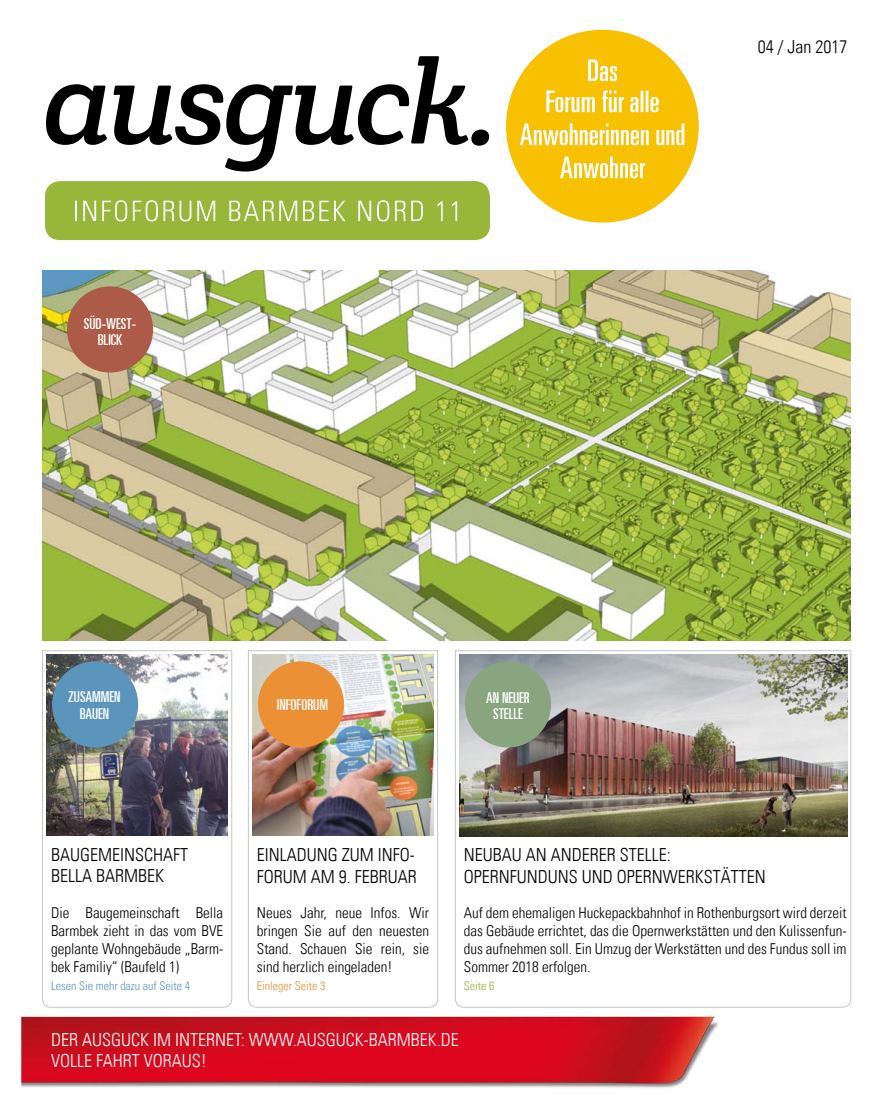
<style>
.page{position:relative;width:893px;height:1106px;background:#fff}
.page>*{position:absolute;margin:0;border:0;box-sizing:border-box;transform-origin:0 0}
.t1{font:300 condensed 18px "Univers LT";color:#000}
.t2{font:300 condensed 18px/21.6px "Univers LT";color:#fff}
.t3{font:300 condensed 15px/18px "Univers LT";color:#000;text-align:justify}
.t4{font:ultra-condensed 15px/16.5px "Univers LT";color:#fff;text-align:center}
.t5{font:300 condensed 12px "Univers LT";color:#5b95bb}
.t6{font:300 condensed 12px "Univers LT";color:#eb9035}
.t7{font:300 condensed 12px "Univers LT";color:#96b73a}
</style>
<div class="page">
<div style="left:45px;top:181px;width:445px;height:59px;background:#96b73a;border-radius:15px"></div>
<svg style="left:46px;top:56px;width:443px;height:116px"></svg>
<svg style="left:75px;top:200px;width:382px;height:21px"></svg>
<img style="left:21px;top:1016px;width:698px;height:72px">
<svg style="left:42px;top:650px;width:190px;height:358px"></svg>
<img style="left:47px;top:655px;width:180px;height:180px">
<div style="left:52px;top:661px;width:86px;height:86px;background:#5b95bb;border-radius:50%"></div>
<svg style="left:248px;top:650px;width:190px;height:358px"></svg>
<img style="left:253px;top:655px;width:180px;height:180px">
<div style="left:258px;top:661px;width:86px;height:86px;background:#eb9035;border-radius:50%"></div>
<svg style="left:455px;top:650px;width:397px;height:358px"></svg>
<img style="left:460px;top:655px;width:387px;height:181px">
<div style="left:465px;top:661px;width:86px;height:86px;background:#88a580;border-radius:50%"></div>
<img style="left:43px;top:270px;width:807px;height:370px">
<div style="left:506px;top:30px;width:193px;height:193px;background:#f7c000;border-radius:50%"></div>
<svg style="left:560px;top:156px;width:85px;height:22px"></svg>
<svg style="left:520px;top:123px;width:164px;height:22px"></svg>
<svg style="left:546px;top:90px;width:113px;height:22px"></svg>
<div style="left:67px;top:286px;width:86px;height:86px;background:#ab5b47;border-radius:50%"></div>
<svg style="left:588px;top:59px;width:29px;height:22px"></svg>
<p class="t4" style="left:84px;top:315px;width:54px">SÜD-WEST-<br>BLICK</p>
<p class="t1" style="left:758px;top:36px;width:91px">04 / Jan 2017</p>
<p class="t4" style="left:69px;top:688px;width:53px">ZUSAMMEN<br>BAUEN</p>
<p class="t4" style="left:277px;top:696px;width:53px">INFOFORUM</p>
<p class="t4" style="left:486px;top:689px;width:38px">AN NEUER<br>STELLE</p>
<p class="t1" style="left:51px;top:844px;width:30px">BAUGEMEINSCH</p>
<p class="t1" style="left:163px;top:844px;width:18px">AFT</p>
<p class="t1" style="left:51px;top:865px;width:9px">BELL</p>
<p class="t1" style="left:82px;top:865px;width:44px">A BARMBEK</p>
<p class="t3" style="left:51px;top:904px;width:174px;text-align:left">Die Baugemeinschaft Bella<br>Barmbek zieht in das vom BVE geplante Wohngebäude „Barm&shy;bek Familiy“ (Baufeld 1)</p>
<p class="t5" style="left:51px;top:979px;width:141px">Lesen Sie mehr dazu auf Seite 4</p>
<p class="t1" style="left:257px;top:844px;width:9px">EINL</p>
<p class="t1" style="left:287px;top:844px;width:31px">ADUNG</p>
<p class="t1" style="left:342px;top:844px;width:45px">ZUM INFO</p>
<p class="t1" style="left:410px;top:844px;width:7px">-</p>
<p class="t1" style="left:257px;top:866px;width:11px">FORUM</p>
<p class="t1" style="left:311px;top:866px;width:54px">AM 9. FEBRU</p>
<p class="t1" style="left:398px;top:866px;width:18px">AR</p>
<p class="t3" style="left:257px;top:904px;width:174px">Neues Jahr, neue Infos. Wir bringen Sie auf den neuesten Stand. Schauen Sie rein, sie sind herzlich eingeladen!</p>
<p class="t6" style="left:257px;top:979px;width:70px">Einleger Seite 3</p>
<p class="t1" style="left:464px;top:844px;width:10px">NEUB</p>
<p class="t1" style="left:502px;top:844px;width:89px">AU AN ANDERER</p>
<p class="t1" style="left:620px;top:844px;width:9px">STELLE</p>
<p class="t1" style="left:667px;top:844px;width:5px">:</p>
<p class="t1" style="left:464px;top:866px;width:28px">OPERNFUN</p>
<p class="t1" style="left:538px;top:866px;width:229px">DUNs und opernwerkstätten</p>
<p class="t3" style="left:464px;top:904px;width:384px">Auf dem ehemaligen Huckepackbahnhof in Rothenburgsort wird derzeit das Gebäude errichtet, das die Opernwerkstätten und den Kulissenfun&shy;dus aufnehmen soll. Ein Umzug der Werkstätten und des Fundus soll im Sommer 2018 erfolgen.</p>
<p class="t7" style="left:464px;top:979px;width:32px">Seite 6</p>
<p class="t2" style="left:51px;top:1028px;width:409px">Der Ausguck im I nternet: www.ausguck-barmbek.de volle fahrt voraus!</p>
</div>
